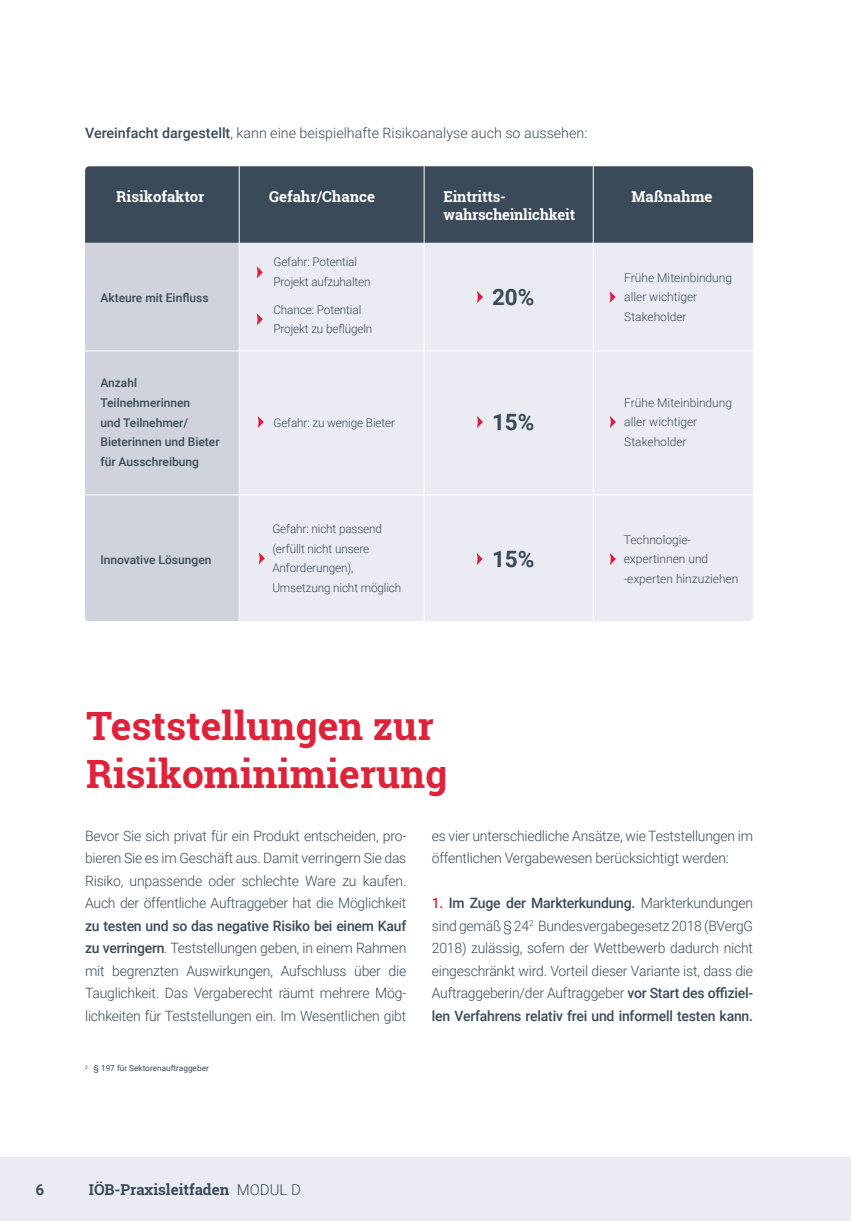
<style>
.page{position:relative;width:851px;height:1221px;background:#fff}
.page>*{position:absolute;margin:0;border:0;box-sizing:border-box;transform-origin:0 0}
.Ü1{font:700 39px/48px "Roboto Slab";color:#dd223a}
.t1{font:700 22.5px "Roboto";color:#3a4a58}
.Kästchenüberschrift{font:700 15px/18px "Roboto Slab";letter-spacing:-.005em;color:#fff}
.t2{font:700 15px "Roboto Slab";color:#3a4a58}
.t3{font:700 15px "Roboto";color:#3a4a58}
.Ü2{font:300 14.25px/22.5px "Roboto";letter-spacing:-.015em;color:#3a4a58;text-align:justify}
.t4{font:300 12px/19.5px "Roboto";letter-spacing:-.01em;color:#3a4a58}
.t5{font:500 12px/19.5px "Roboto";color:#3a4a58}
.Ü2-2{font:8.25px "Roboto";color:#3a4a58}
.s1{font-weight:500}
.s2{font-weight:500;color:#dd223a}
.s3{font-family:"Roboto";font-weight:300}
</style>
<div class="page">
<div style="left:0;top:1157px;width:850px;height:63px;background:#ebebf4"></div>
<div style="left:85px;top:172px;width:668px;height:449px;background:#ebebf4;border-radius:4px"></div>
<div style="left:85px;top:241px;width:155px;height:380px;background:#d0d3dc"></div>
<div style="left:85px;top:166px;width:668px;height:77px;background:#3a4a58"></div>
<svg style="left:609px;top:291px;width:6px;height:12px"></svg>
<svg style="left:610px;top:416px;width:5px;height:11px"></svg>
<svg style="left:610px;top:553px;width:5px;height:11px"></svg>
<hr style="left:592px;top:166px;width:1px;height:455px;background:#fff">
<hr style="left:423px;top:166px;width:1px;height:455px;background:#fff">
<hr style="left:239px;top:166px;width:1px;height:455px;background:#fff">
<svg style="left:477px;top:291px;width:6px;height:12px"></svg>
<svg style="left:477px;top:416px;width:6px;height:11px"></svg>
<svg style="left:476px;top:553px;width:6px;height:11px"></svg>
<hr style="left:85px;top:350px;width:668px;height:1px;background:#fff">
<hr style="left:85px;top:494px;width:668px;height:1px;background:#fff">
<svg style="left:257px;top:266px;width:5px;height:12px"></svg>
<svg style="left:257px;top:313px;width:5px;height:12px"></svg>
<svg style="left:258px;top:416px;width:6px;height:11px"></svg>
<svg style="left:259px;top:552px;width:6px;height:12px"></svg>
<p class="Ü2" style="left:85px;top:121px;width:503px"><span class="s1">Vereinfacht dargestellt</span>, kann eine beispielhafte Risikoanalyse auch so aussehen:</p>
<p class="Kästchenüberschrift" style="left:116px;top:187px;width:90px">Risikofaktor</p>
<p class="Kästchenüberschrift" style="left:269px;top:187px;width:107px">Gefahr/Chance</p>
<p class="Kästchenüberschrift" style="left:443px;top:187px;width:133px">Eintritts&shy;wahrscheinlichkeit</p>
<p class="Kästchenüberschrift" style="left:631px;top:187px;width:83px">Maßnahme</p>
<p class="t5" style="left:100px;top:287px;width:110px">Akteure mit Einfluss</p>
<p class="t5" style="left:100px;top:373px;width:121px">Anzahl<br>Teilnehmerinnen<br>und Teilnehmer/<br>Bieterinnen und Bieter für Ausschreibung</p>
<p class="t5" style="left:100px;top:549px;width:112px">Innovative Lösungen</p>
<p class="t4" style="left:273px;top:251px;width:99px">Gefahr: Potential<br>Projekt aufzuhalten</p>
<p class="t4" style="left:273px;top:299px;width:100px">Chance: Potential<br>Projekt zu beflügeln</p>
<p class="t1" style="left:492px;top:282px;width:44px">20%</p>
<p class="t4" style="left:273px;top:413px;width:123px">Gefahr: zu wenige Bieter</p>
<p class="t1" style="left:492px;top:406px;width:44px">15%</p>
<p class="t4" style="left:272px;top:518px;width:130px">Gefahr: nicht passend (erfüllt nicht unsere<br>Anforderungen),<br>Umsetzung nicht möglich</p>
<p class="t1" style="left:492px;top:543px;width:44px">15%</p>
<p class="t4" style="left:624px;top:267px;width:109px">Frühe Miteinbindung aller wichtiger<br>Stakeholder</p>
<p class="t4" style="left:624px;top:392px;width:109px">Frühe Miteinbindung aller wichtiger<br>Stakeholder</p>
<p class="t4" style="left:623px;top:529px;width:116px">Technologie&shy;expertinnen und -experten hinzuziehen</p>
<p class="Ü1" style="left:86px;top:701px;width:363px">Teststellungen zur<br>Risikominimierung</p>
<p class="Ü2" style="left:85px;top:823px;width:323px">Bevor Sie sich privat für ein Produkt entscheiden, pro&shy;bieren Sie es im Geschäft aus. Damit verringern Sie das Risiko, unpassende oder schlechte Ware zu kaufen.<br>Auch der öffentliche Auftraggeber hat die Möglichkeit <span class="s1">zu testen und so das negative Risiko bei einem Kauf zu verringern</span>. Teststellungen geben, in einem Rahmen mit begrenzten Auswirkungen, Aufschluss über die Tauglichkeit. Das Vergaberecht räumt mehrere Mög&shy;lichkeiten für Teststellungen ein. Im Wesentlichen gibt</p>
<p class="Ü2" style="left:432px;top:823px;width:322px">es vier unterschiedliche Ansätze, wie Teststellungen im öffentlichen Vergabewesen berücksichtigt werden:</p>
<p class="Ü2" style="left:432px;top:891px;width:323px"><span class="s2">1.</span> <span class="s1">Im Zuge der Markterkundung.</span> Markterkundungen sind gemäß § 24<sup>2</sup> Bundesvergabegesetz 2018 (BVergG 2018) zulässig, sofern der Wettbewerb dadurch nicht eingeschränkt wird. Vorteil dieser Variante ist, dass die Auftraggeberin/der Auftraggeber <span class="s1">vor Start des offiziel&shy;len Verfahrens relativ frei und informell testen kann.</span></p>
<p class="Ü2-2" style="left:85px;top:1062px;width:125px"><sup>2</sup> § 197 für Sektorenauftraggeber</p>
<p class="t3" style="left:36px;top:1178px;width:10px">6</p>
<p class="t2" style="left:89px;top:1178px;width:213px">IÖB-Praxisleitfaden <span class="s3">MODUL D</span></p>
</div>
